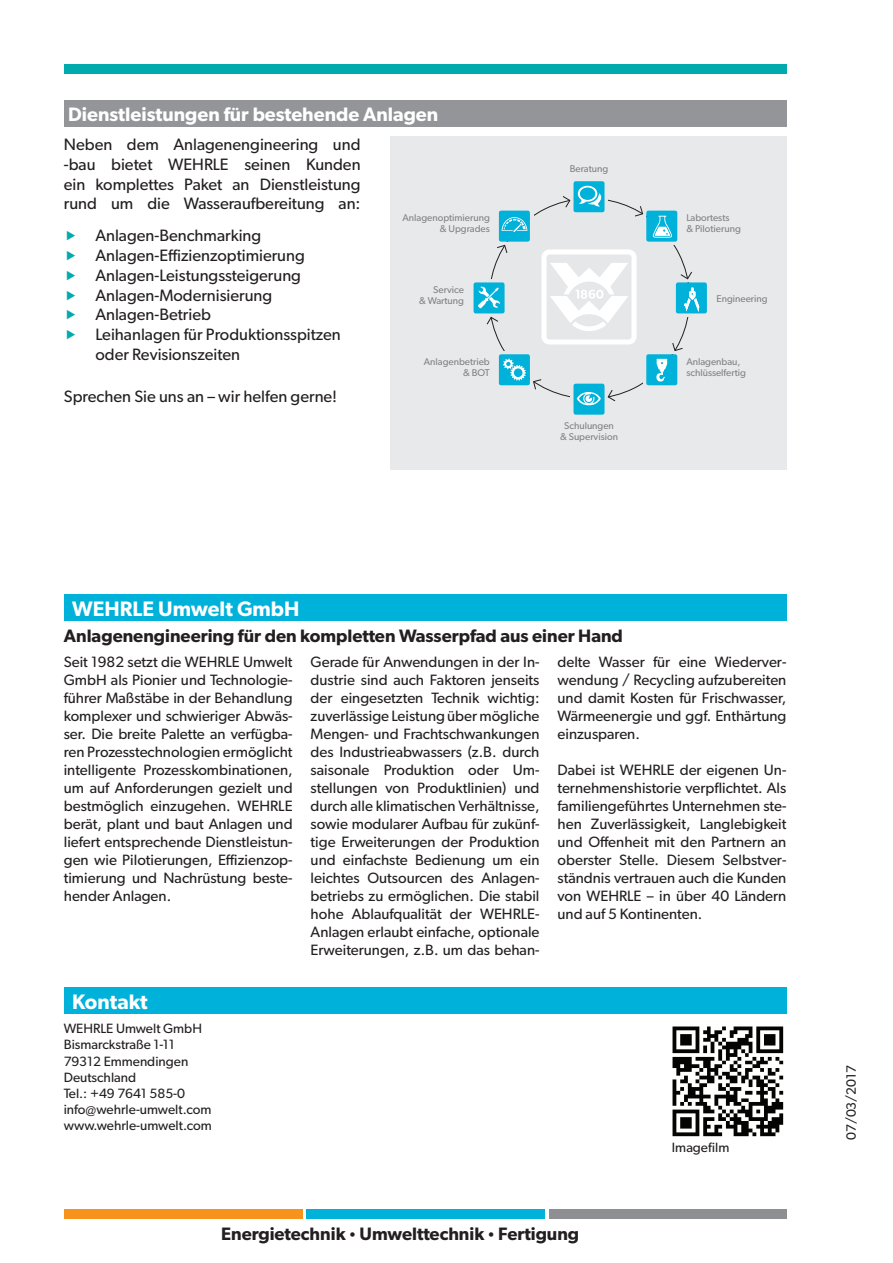
<style>
.page{position:relative;width:893px;height:1263px;background:#fff}
.page>*{position:absolute;margin:0;border:0;box-sizing:border-box;transform-origin:0 0}
.t1{font:600 21px "Gibson";color:#fff}
.t2{font:600 19.5px "Gibson";color:#fff}
.t3{font:600 18px "Gibson";color:#231f20}
.t4{font:16.5px/19.8px "Gibson";color:#231f20;text-align:justify}
.t5{font:15px/18px "Gibson";color:#231f20;text-align:justify}
.t6{font:13.5px/16.2px "Gibson";color:#231f20}
.t7{font:9.75px/11.9px "Gibson";color:#808285;text-align:right}
</style>
<div class="page">
<div style="left:549px;top:1209px;width:237px;height:10px;background:#8d8f92"></div>
<div style="left:64px;top:1209px;width:238px;height:10px;background:#f7931d"></div>
<div style="left:307px;top:1209px;width:238px;height:10px;background:#00b1d9"></div>
<div style="left:64px;top:594px;width:722px;height:27px;background:#00b1d9"></div>
<div style="left:64px;top:987px;width:722px;height:27px;background:#00b1d9"></div>
<img style="left:672px;top:1026px;width:112px;height:111px">
<div style="left:64px;top:64px;width:722px;height:9px;background:#00aaad"></div>
<div style="left:64px;top:100px;width:722px;height:27px;background:#939598"></div>
<div style="left:390px;top:137px;width:396px;height:333px;background:#e8e9ea"></div>
<svg style="left:475px;top:184px;width:229px;height:229px"></svg>
<svg style="left:643px;top:378px;width:3px;height:8px"></svg>
<div style="left:646px;top:211px;width:31px;height:31px;background:#00b1d9;border-radius:2px"></div>
<svg style="left:652px;top:216px;width:25px;height:29px"></svg>
<div style="left:573px;top:384px;width:31px;height:31px;background:#00b1d9;border-radius:2px"></div>
<div style="left:499px;top:211px;width:31px;height:31px;background:#00b1d9;border-radius:2px"></div>
<svg style="left:502px;top:215px;width:31px;height:17px"></svg>
<div style="left:474px;top:282px;width:31px;height:31px;background:#00b1d9;border-radius:2px"></div>
<div style="left:499px;top:354px;width:31px;height:31px;background:#00b1d9;border-radius:2px"></div>
<div style="left:676px;top:282px;width:31px;height:31px;background:#00b1d9;border-radius:2px"></div>
<div style="left:646px;top:354px;width:31px;height:31px;background:#00b1d9;border-radius:2px"></div>
<div style="left:573px;top:181px;width:31px;height:31px;background:#00b1d9;border-radius:2px"></div>
<svg style="left:550px;top:263px;width:78px;height:68px"></svg>
<div style="left:541px;top:249px;width:96px;height:95px;border:5px solid #fff;border-radius:5px"></div>
<svg style="left:562px;top:185px;width:46px;height:23px"></svg>
<svg style="left:635px;top:206px;width:11px;height:11px"></svg>
<svg style="left:680px;top:271px;width:20px;height:46px"></svg>
<svg style="left:656px;top:343px;width:27px;height:39px"></svg>
<svg style="left:570px;top:390px;width:45px;height:15px"></svg>
<svg style="left:502px;top:351px;width:40px;height:39px"></svg>
<svg style="left:478px;top:279px;width:22px;height:46px"></svg>
<svg style="left:497px;top:242px;width:15px;height:11px"></svg>
<h2 class="t2" style="left:68px;top:103px;width:372px">Dienstleistungen für bestehende Anlagen</h2>
<p class="t4" style="left:64px;top:134px;width:298px">Neben dem Anlagenengineering und -bau bietet WEHRLE seinen Kunden ein komplettes Paket an Dienstleistung rund um die Wasseraufbereitung an:</p>
<p class="t4" style="left:95px;top:225px;width:247px;text-align:left">Anlagen-Benchmarking<br>Anlagen-Effizienzoptimierung<br>Anlagen-Leistungssteigerung<br>Anlagen-Modernisierung<br>Anlagen-Betrieb<br>Leihanlagen für Produktionsspitzen oder Revisionszeiten</p>
<p class="t4" style="left:64px;top:386px;width:275px">Sprechen Sie uns an – wir helfen gerne!</p>
<p class="t7" style="left:403px;top:211px;width:89px">Anlagenoptimierung &amp; Upgrades</p>
<p class="t7" style="left:419px;top:283px;width:46px">Service<br>&amp; Wartung</p>
<p class="t7" style="left:424px;top:355px;width:67px">Anlagenbetrieb &amp; BOT</p>
<p class="t7" style="left:570px;top:162px;width:40px">Beratung</p>
<p class="t7" style="left:560px;top:419px;width:59px;text-align:center">Schulungen &amp; Supervision</p>
<p class="t7" style="left:686px;top:211px;width:56px;text-align:left">Labortests<br>&amp; Pilotierung</p>
<p class="t7" style="left:716px;top:292px;width:53px">Engineering</p>
<p class="t7" style="left:686px;top:355px;width:61px;text-align:left">Anlagenbau, schlüsselfertig</p>
<h1 class="t1" style="left:72px;top:597px;width:229px">WEHRLE Umwelt GmbH</h1>
<p class="t3" style="left:64px;top:625px;width:561px">Anlagenengineering für den kompletten Wasserpfad aus einer Hand</p>
<p class="t5" style="left:64px;top:653px;width:230px">Seit 1982 setzt die WEHRLE Umwelt GmbH als Pionier und Technologie&shy;führer Maßstäbe in der Behandlung komplexer und schwieriger Abwäs&shy;ser. Die breite Palette an verfügba&shy;ren Prozesstechnologien ermöglicht intelligente Prozesskombinationen, um auf Anforderungen gezielt und bestmöglich einzugehen. WEHRLE berät, plant und baut Anlagen und liefert entsprechende Dienstleistun&shy;gen wie Pilotierungen, Effizienzop&shy;timierung und Nachrüstung beste&shy;hender Anlagen.</p>
<p class="t5" style="left:311px;top:653px;width:230px">Gerade für Anwendungen in der In&shy;dustrie sind auch Faktoren jenseits der eingesetzten Technik wichtig: zuverlässige Leistung über mögliche Mengen- und Frachtschwankungen des Industrieabwassers (z.B. durch saisonale Produktion oder Um&shy;stellungen von Produktlinien) und durch alle klimatischen Verhältnisse, sowie modularer Aufbau für zukünf&shy;tige Erweiterungen der Produktion und einfachste Bedienung um ein leichtes Outsourcen des Anlagen&shy;betriebs zu ermöglichen. Die stabil hohe Ablaufqualität der WEHRLE-Anlagen erlaubt einfache, optionale Erweiterungen, z.B. um das behan-</p>
<p class="t5" style="left:557px;top:653px;width:230px">delte Wasser für eine Wiederver&shy;wendung / Recycling aufzubereiten und damit Kosten für Frischwasser, Wärmeenergie und ggf. Enthärtung einzusparen.</p>
<p class="t5" style="left:557px;top:761px;width:230px">Dabei ist WEHRLE der eigenen Un&shy;ternehmenshistorie verpflichtet. Als familiengeführtes Unternehmen ste&shy;hen Zuverlässigkeit, Langlebigkeit und Offenheit mit den Partnern an oberster Stelle. Diesem Selbstver&shy;ständnis vertrauen auch die Kunden von WEHRLE – in über 40 Ländern und auf 5 Kontinenten.</p>
<h1 class="t1" style="left:72px;top:989px;width:77px">Kontakt</h1>
<p class="t6" style="left:64px;top:1020px;width:150px">WEHRLE Umwelt GmbH<br>Bismarckstraße 1-11<br>79312 Emmendingen<br>Deutschland<br>Tel.: +49 7641 585-0 info@wehrle-umwelt.com www.wehrle-umwelt.com</p>
<p class="t3" style="left:221px;top:1222px;width:360px">Energietechnik • Umwelttechnik • Fertigung</p>
<p class="t6" style="left:672px;top:1139px;width:59px">Imagefilm</p>
<p class="t6" style="left:843px;top:1140px;width:76px;rotate:-90deg">07/03/2017</p>
</div>
